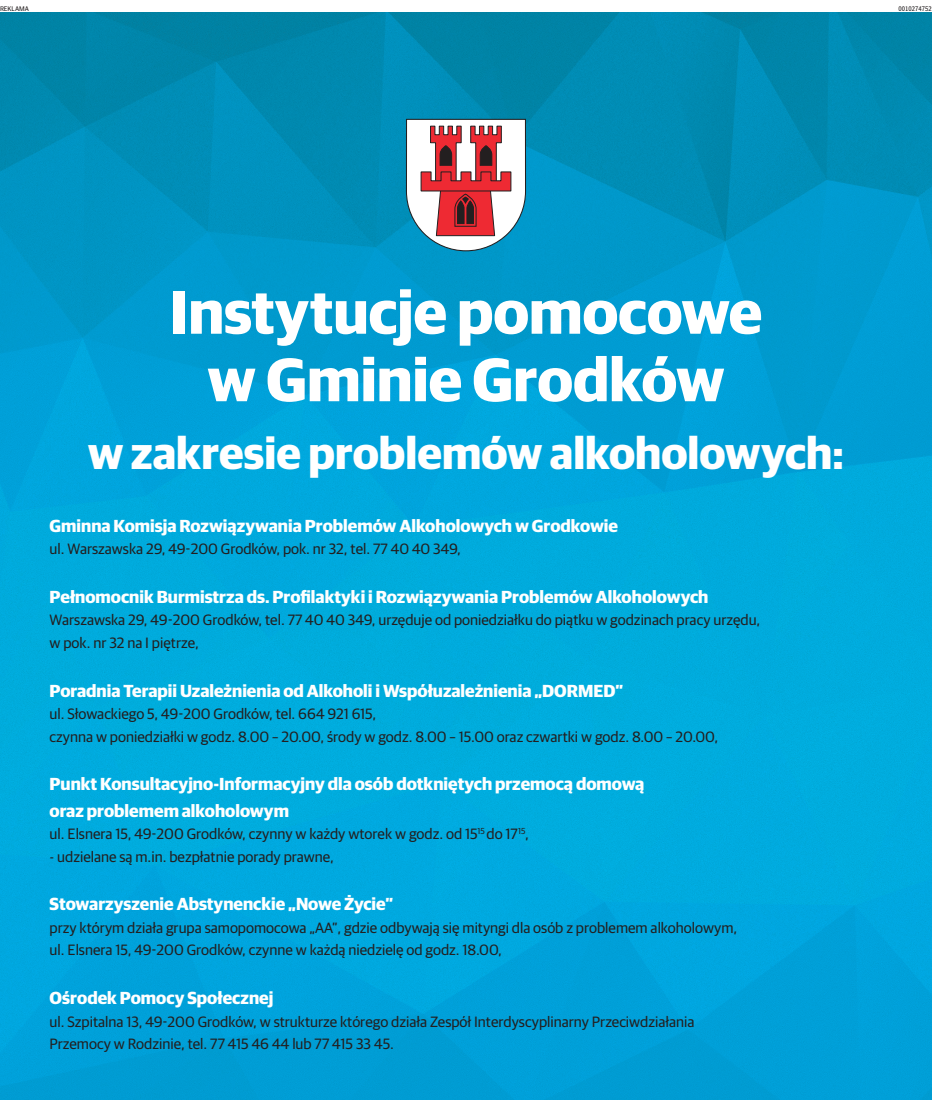
<style>
.page{position:relative;width:932px;height:1100px;background:#fff}
.page>*{position:absolute;margin:0;border:0;box-sizing:border-box;transform-origin:0 0}
.t1{font:700 61.25px/67.5px "Guardian Sans";color:#fff;text-align:center}
.t2{font:700 45px "Guardian Sans";color:#fff}
.t3{font:700 17.5px/26.2px "Guardian Sans";color:#fff}
.t4{font:15px/22.5px "Guardian Sans";color:#231f20}
.t5{font:condensed 6.25px "Poynter Agate Zero";letter-spacing:.005em;color:#231f20}
</style>
<div class="page">
<img style="left:0;top:13px;width:932px;height:1087px">
<svg style="left:406px;top:119px;width:120px;height:132px"></svg>
<p class="t5" style="left:0;top:5px;width:31px">REKLAMA</p>
<p class="t5" style="left:898px;top:5px;width:35px">0010274752</p>
<h1 class="t1" style="left:170px;top:273px;width:594px">Instytucje pomocowe w Gminie Grodków</h1>
<h2 class="t2" style="left:88px;top:419px;width:758px">w zakresie problemów alkoholowych:</h2>
<p class="t3" style="left:50px;top:511px;width:570px">Gminna Komisja Rozwiązywania Problemów Alkoholowych w Grodkowie</p>
<p class="t4" style="left:50px;top:537px;width:413px">ul. Warszawska 29, 49-200 Grodków, pok. nr 32, tel. 77 40 40 349,</p>
<p class="t3" style="left:50px;top:582px;width:660px">Pełnomocnik Burmistrza ds. Profilaktyki i Rozwiązywania Problemów Alkoholowych</p>
<p class="t4" style="left:50px;top:608px;width:712px">Warszawska 29, 49-200 Grodków, tel. 77 40 40 349, urzęduje od poniedziałku do piątku w godzinach pracy urzędu, w pok. nr 32 na I piętrze,</p>
<p class="t3" style="left:50px;top:676px;width:575px">Poradnia Terapii Uzależnienia od Alkoholi i Współuzależnienia „DORMED”</p>
<p class="t4" style="left:50px;top:702px;width:670px">ul. Słowackiego 5, 49-200 Grodków, tel. 664 921 615,<br>czynna w poniedziałki w godz. 8.00 – 20.00, środy w godz. 8.00 – 15.00 oraz czwartki w godz. 8.00 – 20.00,</p>
<p class="t3" style="left:50px;top:770px;width:596px">Punkt Konsultacyjno-Informacyjny dla osób dotkniętych przemocą domową oraz problemem alkoholowym</p>
<p class="t4" style="left:50px;top:822px;width:481px">ul. Elsnera 15, 49-200 Grodków, czynny w każdy wtorek w godz. od 15<sup>15</sup> do 17<sup>15</sup>,</p>
<p class="t4" style="left:50px;top:844px;width:286px">- udzielane są m.in. bezpłatnie porady prawne,</p>
<p class="t3" style="left:50px;top:890px;width:345px">Stowarzyszenie Abstynenckie „Nowe Życie”</p>
<p class="t4" style="left:50px;top:915px;width:689px">przy którym działa grupa samopomocowa „AA”, gdzie odbywają się mityngi dla osób z problemem alkoholowym, ul. Elsnera 15, 49-200 Grodków, czynne w każdą niedzielę od godz. 18.00,</p>
<p class="t3" style="left:50px;top:983px;width:225px">Ośrodek Pomocy Społecznej</p>
<p class="t4" style="left:50px;top:1009px;width:646px">ul. Szpitalna 13, 49-200 Grodków, w strukturze którego działa Zespół Interdyscyplinarny Przeciwdziałania<br>Przemocy w Rodzinie, tel. 77 415 46 44 lub 77 415 33 45.</p>
</div>
